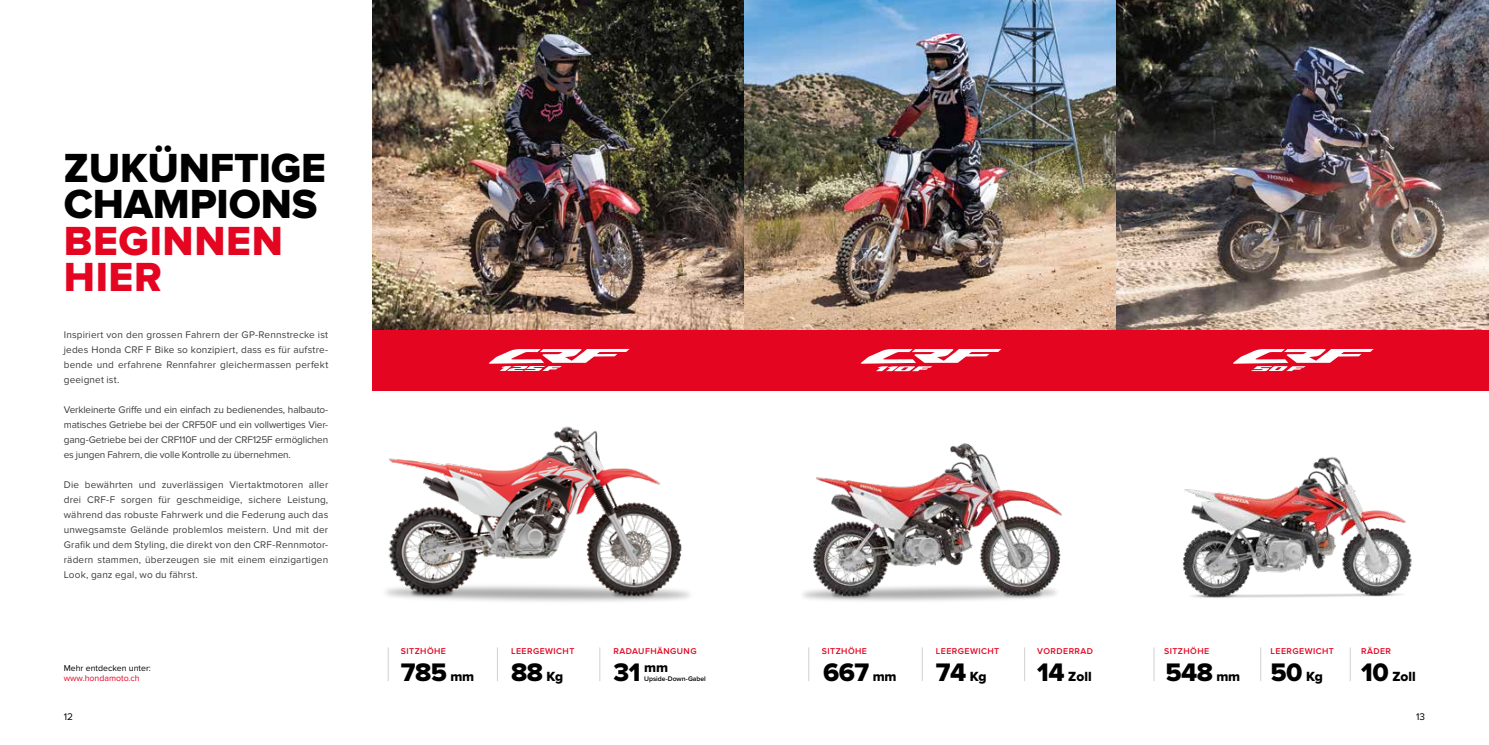
<style>
.page{position:relative;width:1489px;height:745px;background:#fff}
.page>*{position:absolute;margin:0;border:0;box-sizing:border-box;transform-origin:0 0}
.t1{font:42.12px/36.5px "Proxima Nova Extrabld";letter-spacing:-.005em;color:#000}
.t2{font:42.12px/36.5px "Proxima Nova Extrabld";letter-spacing:.015em;color:#e40521}
.t3{font:26.25px "Proxima Nova Extrabld";letter-spacing:-.02em;color:#000}
.t4{font:13.75px "Proxima Nova Extrabld";color:#000}
.t5{font:10px/15px "Proxima Nova";letter-spacing:.015em;color:#3c3c3b;text-align:justify}
.t6{font:10px "Proxima Nova";color:#000}
.t7{font:600 8.75px "Proxima Nova";letter-spacing:.05em;color:#e40521}
.t8{font:8.75px "Proxima Nova";color:#000}
.t9{font:8.75px "Proxima Nova";color:#e40521}
.t10{font:600 6.88px "Proxima Nova";letter-spacing:-.005em;color:#000}
.s1{font-size:13.75px}
.s2{font-size:26.25px}
</style>
<div class="page">
<div style="left:372px;top:330px;width:1116px;height:60px;background:#e40521"></div>
<svg style="left:860px;top:349px;width:141px;height:22px"></svg>
<svg style="left:488px;top:349px;width:141px;height:22px"></svg>
<img style="left:372px;top:0;width:1116px;height:330px">
<svg style="left:1233px;top:349px;width:140px;height:22px"></svg>
<img style="left:1182px;top:456px;width:230px;height:142px">
<img style="left:802px;top:443px;width:260px;height:205px">
<img style="left:386px;top:426px;width:304px;height:176px">
<hr style="left:497px;top:647px;width:1px;height:33px;background:#d0d0d0">
<hr style="left:388px;top:647px;width:1px;height:33px;background:#d0d0d0">
<hr style="left:599px;top:647px;width:1px;height:33px;background:#d0d0d0">
<hr style="left:921px;top:647px;width:1px;height:33px;background:#d0d0d0">
<hr style="left:808px;top:647px;width:1px;height:33px;background:#d0d0d0">
<hr style="left:1024px;top:647px;width:1px;height:33px;background:#d0d0d0">
<hr style="left:1260px;top:647px;width:1px;height:33px;background:#d0d0d0">
<hr style="left:1153px;top:647px;width:1px;height:33px;background:#d0d0d0">
<hr style="left:1349px;top:647px;width:1px;height:33px;background:#d0d0d0">
<h1 class="t1" style="left:64px;top:151px;width:264px">ZUKÜNFTIGE<br>CHAMPIONS</h1>
<h1 class="t2" style="left:64px;top:224px;width:220px">BEGINNEN<br>HIER</h1>
<p class="t5" style="left:64px;top:327px;width:266px">Inspiriert von den grossen Fahrern der GP-Rennstrecke ist jedes Honda CRF F Bike so konzipiert, dass es für aufstre&shy;bende und erfahrene Rennfahrer gleichermassen perfekt geeignet ist.</p>
<p class="t5" style="left:64px;top:402px;width:266px">Verkleinerte Griffe und ein einfach zu bedienendes, halbauto&shy;matisches Getriebe bei der CRF50F und ein vollwertiges Vier&shy;gang-Getriebe bei der CRF110F und der CRF125F ermöglichen es jungen Fahrern, die volle Kontrolle zu übernehmen.</p>
<p class="t5" style="left:64px;top:477px;width:266px">Die bewährten und zuverlässigen Viertaktmotoren aller drei CRF-F sorgen für geschmeidige, sichere Leistung, während das robuste Fahrwerk und die Federung auch das unwegsamste Gelände problemlos meistern. Und mit der Grafik und dem Styling, die direkt von den CRF-Rennmotor&shy;rädern stammen, überzeugen sie mit einem einzigartigen Look, ganz egal, wo du fährst.</p>
<p class="t7" style="left:401px;top:646px;width:47px">SITZHÖHE</p>
<p class="t7" style="left:613px;top:646px;width:85px">RADAUFHÄNGUNG</p>
<h3 class="t4" style="left:644px;top:661px;width:26px">mm</h3>
<p class="t10" style="left:644px;top:674px;width:63px">Upside-Down-Gabel</p>
<p class="t7" style="left:821px;top:646px;width:47px">SITZHÖHE</p>
<p class="t7" style="left:1163px;top:646px;width:47px">SITZHÖHE</p>
<p class="t7" style="left:511px;top:646px;width:65px">LEERGEWICHT</p>
<h2 class="t3" style="left:511px;top:660px;width:54px">88 <span class="s1">Kg</span></h2>
<h2 class="t3" style="left:613px;top:660px;width:29px">31</h2>
<p class="t7" style="left:935px;top:646px;width:65px">LEERGEWICHT</p>
<h2 class="t3" style="left:935px;top:660px;width:52px">74 <span class="s1">Kg</span></h2>
<p class="t7" style="left:1037px;top:646px;width:57px">VORDERRAD</p>
<h3 class="t4" style="left:1037px;top:669px;width:56px"><span class="s2">14</span> Zoll</h3>
<p class="t8" style="left:64px;top:662px;width:89px">Mehr entdecken unter:</p>
<p class="t9" style="left:64px;top:672px;width:77px">www.hondamoto.ch</p>
<h2 class="t3" style="left:1165px;top:660px;width:76px">548 <span class="s1">mm</span></h2>
<h2 class="t3" style="left:401px;top:660px;width:75px">785 <span class="s1">mm</span></h2>
<h2 class="t3" style="left:823px;top:660px;width:75px">667 <span class="s1">mm</span></h2>
<p class="t7" style="left:1270px;top:646px;width:65px">LEERGEWICHT</p>
<h2 class="t3" style="left:1270px;top:660px;width:54px">50 <span class="s1">Kg</span></h2>
<p class="t7" style="left:1361px;top:646px;width:31px">RÄDER</p>
<h3 class="t4" style="left:1361px;top:669px;width:56px"><span class="s2">10</span> Zoll</h3>
<p class="t6" style="left:64px;top:710px;width:11px">12</p>
<p class="t6" style="left:1415px;top:710px;width:11px">13</p>
</div>
